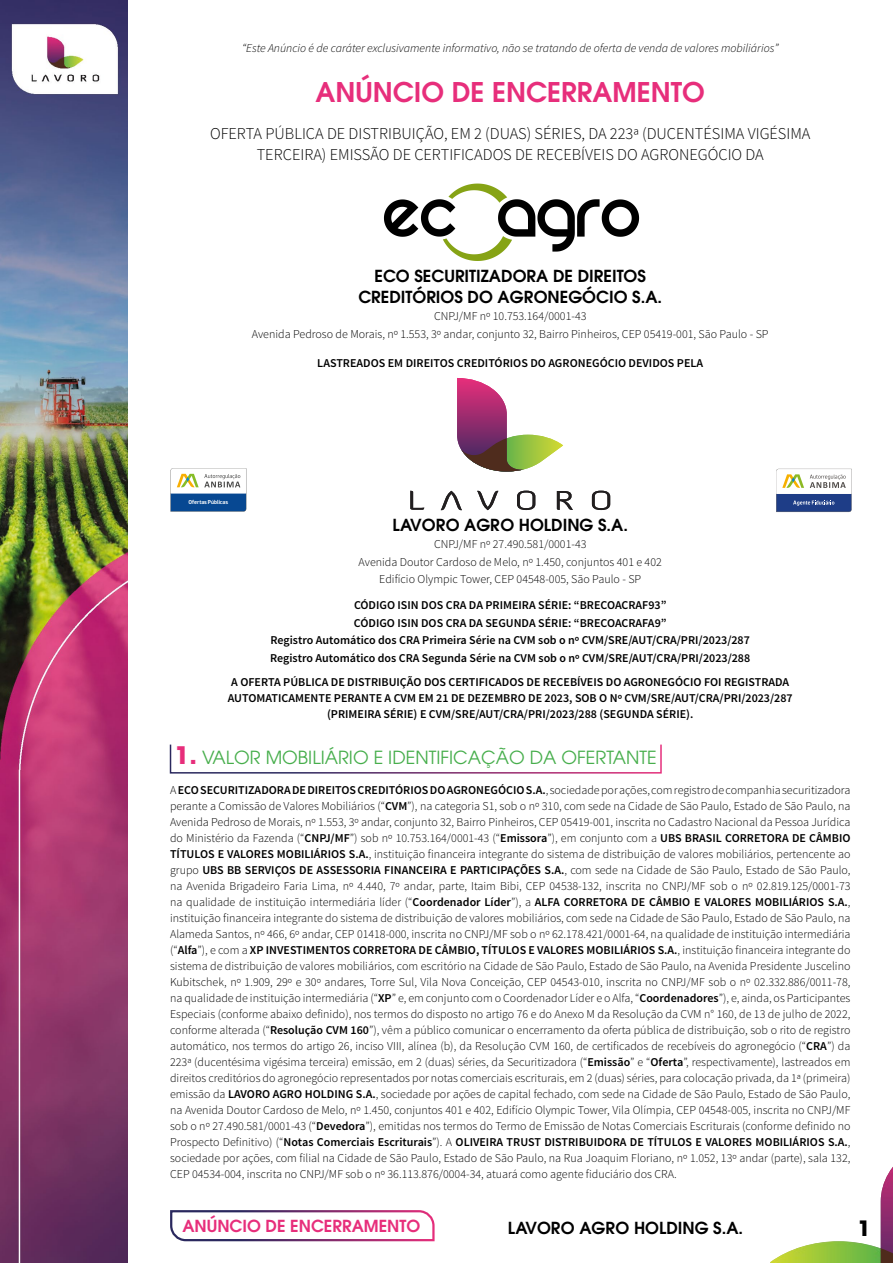
<style>
.page{position:relative;width:893px;height:1263px;background:#fff}
.page>*{position:absolute;margin:0;border:0;box-sizing:border-box;transform-origin:0 0}
.t1{font:600 27px "ITC Avant Garde Pro";color:#e72e7b}
.t2{font:700 21px "ITC Avant Garde Pro";color:#000}
.t3{font:18px "ITC Avant Garde Pro";color:#47ae4c}
.t4{font:300 16.5px/20.5px "Source Sans Pro";color:#000;text-align:center}
.t5{font:600 16.5px/20.9px "ITC Avant Garde Pro";color:#000;text-align:center}
.t6{font:600 16.5px "ITC Avant Garde Pro";color:#e72e7b}
.t7{font:300 12px/16px "Source Sans Pro";color:#000;text-align:center}
.t8{font:600 12px/17.5px "Source Sans Pro";color:#000;text-align:center}
.t9{font:italic 300 12px "Source Sans Pro";color:#000}
.t10{font:500 5.85px "Dobra";letter-spacing:-.01em;color:#fff}
.s1{font-weight:700;font-size:24px;color:#e72e7b}
.s2{font-weight:600}
</style>
<div class="page">
<img style="left:770px;top:1241px;width:75px;height:22px">
<img style="left:845px;top:1167px;width:48px;height:96px">
<svg style="left:847px;top:1248px;width:46px;height:15px"></svg>
<svg style="left:170px;top:1210px;width:265px;height:32px"></svg>
<img style="left:0;top:0;width:128px;height:1263px">
<div style="left:170px;top:744px;width:492px;height:29px;border:2px solid #fff"></div>
<svg style="left:384px;top:184px;width:255px;height:77px"></svg>
<svg style="left:457px;top:378px;width:106px;height:94px"></svg>
<svg style="left:410px;top:491px;width:14px;height:19px"></svg>
<svg style="left:477px;top:491px;width:21px;height:19px"></svg>
<svg style="left:441px;top:491px;width:21px;height:19px"></svg>
<svg style="left:517px;top:491px;width:18px;height:19px"></svg>
<svg style="left:557px;top:491px;width:16px;height:19px"></svg>
<svg style="left:592px;top:491px;width:18px;height:19px"></svg>
<svg style="left:170px;top:468px;width:76px;height:44px"></svg>
<svg style="left:776px;top:469px;width:76px;height:43px"></svg>
<p class="t9" style="left:242px;top:40px;width:538px">“Este Anúncio é de caráter exclusivamente informativo, não se tratando de oferta de venda de valores mobiliários”</p>
<h2 class="t1" style="left:316px;top:74px;width:391px">ANÚNCIO DE ENCERRAMENTO</h2>
<h4 class="t4" style="left:210px;top:124px;width:602px">OFERTA PÚBLICA DE DISTRIBUIÇÃO, EM 2 (DUAS) SÉRIES, DA 223ª (DUCENTÉSIMA VIGÉSIMA<br>TERCEIRA) EMISSÃO DE CERTIFICADOS DE RECEBÍVEIS DO AGRONEGÓCIO DA</h4>
<h4 class="t5" style="left:358px;top:265px;width:305px">ECO SECURITIZADORA DE DIREITOS<br>CREDITÓRIOS DO AGRONEGÓCIO S.A.</h4>
<p class="t7" style="left:252px;top:307px;width:518px;line-height:17.5px">CNPJ/MF nº 10.753.164/0001-43<br>Avenida Pedroso de Morais, nº 1.553, 3º andar, conjunto 32, Bairro Pinheiros, CEP 05419-001, São Paulo - SP</p>
<p class="t8" style="left:317px;top:354px;width:387px">LASTREADOS EM DIREITOS CREDITÓRIOS DO AGRONEGÓCIO DEVIDOS PELA</p>
<p class="t10" style="left:189px;top:499px;width:41px">Ofertas Públicas</p>
<h4 class="t5" style="left:392px;top:514px;width:237px">LAVORO AGRO HOLDING S.A.</h4>
<p class="t7" style="left:359px;top:535px;width:305px;line-height:17.5px">CNPJ/MF nº 27.490.581/0001-43<br>Avenida Doutor Cardoso de Melo, nº 1.450, conjuntos 401 e 402<br>Edifício Olympic Tower, CEP 04548-005, São Paulo - SP</p>
<p class="t8" style="left:270px;top:597px;width:482px">CÓDIGO ISIN DOS CRA DA PRIMEIRA SÉRIE: “BRECOACRAF93”<br>CÓDIGO ISIN DOS CRA DA SEGUNDA SÉRIE: “BRECOACRAFA9”<br>Registro Automático dos CRA Primeira Série na CVM sob o nº CVM/SRE/AUT/CRA/PRI/2023/287<br>Registro Automático dos CRA Segunda Série na CVM sob o nº CVM/SRE/AUT/CRA/PRI/2023/288</p>
<h6 class="t8" style="left:228px;top:674px;width:566px;line-height:16px">A OFERTA PÚBLICA DE DISTRIBUIÇÃO DOS CERTIFICADOS DE RECEBÍVEIS DO AGRONEGÓCIO FOI REGISTRADA<br>AUTOMATICAMENTE PERANTE A CVM EM 21 DE DEZEMBRO DE 2023, SOB O Nº CVM/SRE/AUT/CRA/PRI/2023/287 (PRIMEIRA SÉRIE) E CVM/SRE/AUT/CRA/PRI/2023/288 (SEGUNDA SÉRIE).</h6>
<h4 class="t3" style="left:175px;top:747px;width:483px"><span class="s1">1.</span> VALOR MOBILIÁRIO E IDENTIFICAÇÃO DA OFERTANTE</h4>
<p class="t7" style="left:170px;top:782px;width:682px;text-align:justify">A <span class="s2">ECO SECURITIZADORA DE DIREITOS CREDITÓRIOS DO AGRONEGÓCIO S.A.</span>, sociedade por ações, com registro de companhia securitizadora perante a Comissão de Valores Mobiliários (“<span class="s2">CVM</span>”), na categoria S1, sob o nº 310, com sede na Cidade de São Paulo, Estado de São Paulo, na Avenida Pedroso de Morais, nº 1.553, 3º andar, conjunto 32, Bairro Pinheiros, CEP 05419-001, inscrita no Cadastro Nacional da Pessoa Jurídica do Ministério da Fazenda (“<span class="s2">CNPJ/MF</span>”) sob nº 10.753.164/0001-43 (“<span class="s2">Emissora</span>”), em conjunto com a <span class="s2">UBS BRASIL CORRETORA DE CÂMBIO TÍTULOS E VALORES MOBILIÁRIOS S.A.</span>, instituição financeira integrante do sistema de distribuição de valores mobiliários, pertencente ao grupo <span class="s2">UBS BB SERVIÇOS DE ASSESSORIA FINANCEIRA E PARTICIPAÇÕES S.A.</span>, com sede na Cidade de São Paulo, Estado de São Paulo, na Avenida Brigadeiro Faria Lima, nº 4.440, 7º andar, parte, Itaim Bibi, CEP 04538-132, inscrita no CNPJ/MF sob o nº 02.819.125/0001-73 na qualidade de instituição intermediária líder (“<span class="s2">Coordenador Líder</span>”), a <span class="s2">ALFA CORRETORA DE CÂMBIO E VALORES MOBILIÁRIOS S.A.</span>, instituição financeira integrante do sistema de distribuição de valores mobiliários, com sede na Cidade de São Paulo, Estado de São Paulo, na Alameda Santos, nº 466, 6º andar, CEP 01418-000, inscrita no CNPJ/MF sob o nº 62.178.421/0001-64, na qualidade de instituição intermediária (“<span class="s2">Alfa</span>”), e com a <span class="s2">XP INVESTIMENTOS CORRETORA DE CÂMBIO, TÍTULOS E VALORES MOBILIÁRIOS S.A.</span>, instituição financeira integrante do sistema de distribuição de valores mobiliários, com escritório na Cidade de São Paulo, Estado de São Paulo, na Avenida Presidente Juscelino Kubitschek, nº 1.909, 29º e 30º andares, Torre Sul, Vila Nova Conceição, CEP 04543-010, inscrita no CNPJ/MF sob o nº 02.332.886/0011-78, na qualidade de instituição intermediária (“<span class="s2">XP</span>” e, em conjunto com o Coordenador Líder e o Alfa, “<span class="s2">Coordenadores</span>”), e, ainda, os Participantes Especiais (conforme abaixo definido), nos termos do disposto no artigo 76 e do Anexo M da Resolução da CVM n° 160, de 13 de julho de 2022, conforme alterada (“<span class="s2">Resolução CVM 160</span>”), vêm a público comunicar o encerramento da oferta pública de distribuição, sob o rito de registro automático, nos termos do artigo 26, inciso VIII, alínea (b), da Resolução CVM 160, de certificados de recebíveis do agronegócio (“<span class="s2">CRA</span>”) da 223ª (ducentésima vigésima terceira) emissão, em 2 (duas) séries, da Securitizadora (“<span class="s2">Emissão</span>” e “<span class="s2">Oferta</span>”, respectivamente), lastreados em direitos creditórios do agronegócio representados por notas comerciais escriturais, em 2 (duas) séries, para colocação privada, da 1ª (primeira) emissão da <span class="s2">LAVORO AGRO HOLDING S.A.</span>, sociedade por ações de capital fechado, com sede na Cidade de São Paulo, Estado de São Paulo, na Avenida Doutor Cardoso de Melo, nº 1.450, conjuntos 401 e 402, Edifício Olympic Tower, Vila Olímpia, CEP 04548-005, inscrita no CNPJ/MF sob o nº 27.490.581/0001-43 (“<span class="s2">Devedora</span>”), emitidas nos termos do Termo de Emissão de Notas Comerciais Escriturais (conforme definido no Prospecto Definitivo) (“<span class="s2">Notas Comerciais Escriturais</span>”). A <span class="s2">OLIVEIRA TRUST DISTRIBUIDORA DE TÍTULOS E VALORES MOBILIÁRIOS S.A.</span>, sociedade por ações, com filial na Cidade de São Paulo, Estado de São Paulo, na Rua Joaquim Floriano, nº 1.052, 13º andar (parte), sala 132, CEP 04534-004, inscrita no CNPJ/MF sob o nº 36.113.876/0004-34, atuará como agente fiduciário dos CRA.</p>
<h3 class="t6" style="left:182px;top:1215px;width:239px">ANÚNCIO DE ENCERRAMENTO</h3>
<h3 class="t5" style="left:508px;top:1217px;width:237px">LAVORO AGRO HOLDING S.A.</h3>
<h2 class="t2" style="left:858px;top:1214px;width:14px">1</h2>
</div>
